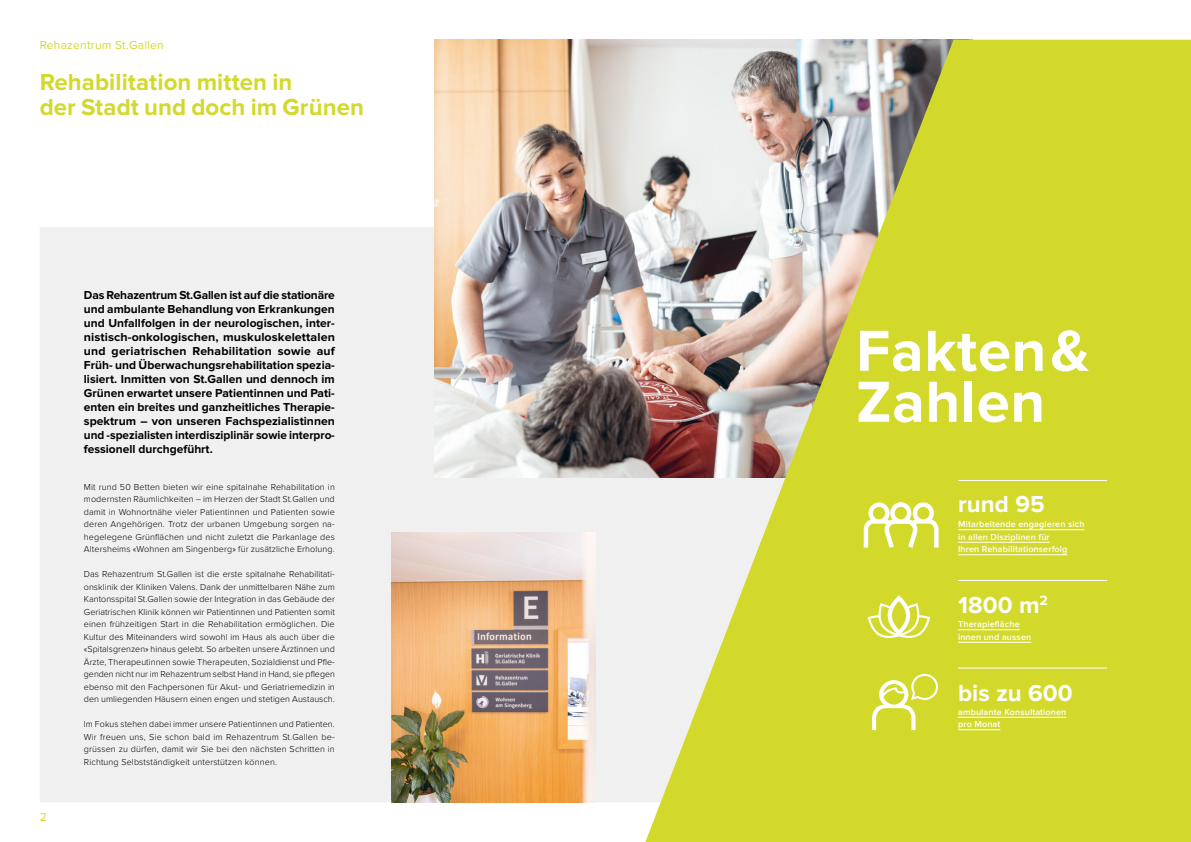
<style>
.page{position:relative;width:1191px;height:842px;background:#fff}
.page>*{position:absolute;margin:0;border:0;box-sizing:border-box;transform-origin:0 0}
.t1{font:700 60px/51px "Proxima Nova";letter-spacing:.01em;color:#fff}
.t2{font:700 24px/25px "Proxima Nova";letter-spacing:.005em;color:#d3d92b}
.t3{font:700 24px "Proxima Nova";letter-spacing:.005em;color:#fff}
.t4{font:700 12px/14px "Proxima Nova";color:#000;text-align:justify}
.t5{font:12px "Proxima Nova";letter-spacing:.02em;color:#d3d92b}
.t6{font:300 9px/12.5px "Proxima Nova";letter-spacing:.015em;color:#000;text-align:justify}
.t7{font:600 9px/12.5px "Proxima Nova";letter-spacing:.015em;color:#fff}
</style>
<div class="page">
<div style="left:40px;top:227px;width:605px;height:575px;background:#f0f0f0"></div>
<img style="left:435px;top:40px;width:210px;height:437px">
<svg style="left:645px;top:40px;width:546px;height:802px;fill:#d3d92b"></svg>
<hr style="left:958px;top:480px;width:149px;height:1px;background:#fff">
<hr style="left:958px;top:580px;width:149px;height:1px;background:#fff">
<hr style="left:958px;top:667px;width:149px;height:1px;background:#fff">
<hr style="left:958px;top:630px;width:61px;height:1px;background:#fff">
<hr style="left:958px;top:642px;width:73px;height:1px;background:#fff">
<hr style="left:958px;top:530px;width:126px;height:1px;background:#fff">
<hr style="left:958px;top:542px;width:91px;height:1px;background:#fff">
<hr style="left:958px;top:555px;width:109px;height:1px;background:#fff">
<hr style="left:958px;top:717px;width:108px;height:1px;background:#fff">
<hr style="left:958px;top:730px;width:42px;height:1px;background:#fff">
<svg style="left:867px;top:595px;width:63px;height:43px"></svg>
<svg style="left:863px;top:502px;width:75px;height:46px"></svg>
<svg style="left:872px;top:674px;width:66px;height:56px"></svg>
<img style="left:391px;top:533px;width:204px;height:269px">
<h3 class="t5" style="left:40px;top:36px;width:126px">Rehazentrum St.Gallen</h3>
<h2 class="t2" style="left:40px;top:70px;width:326px">Rehabilitation mitten in<br>der Stadt und doch im Grünen</h2>
<h3 class="t5" style="left:40px;top:808px;width:9px">2</h3>
<p class="t4" style="left:84px;top:288px;width:252px">Das Rehazentrum St.Gallen ist auf die stationäre und ambulante Behandlung von Erkrankungen und Unfallfolgen in der neurologischen, inter&shy;nistisch-onkologischen, muskuloskelettalen und geriatrischen Rehabilitation sowie auf Früh- und Überwachungsrehabilitation spezia&shy;lisiert. Inmitten von St.Gallen und dennoch im Grünen erwartet unsere Patientinnen und Pati&shy;enten ein breites und ganzheitliches Therapie&shy;spektrum – von unseren Fachspezialistinnen und -spezialisten interdisziplinär sowie interpro&shy;fessionell durchgeführt.</p>
<p class="t6" style="left:84px;top:481px;width:252px">Mit rund 50 Betten bieten wir eine spitalnahe Rehabilitation in modernsten Räumlichkeiten – im Herzen der Stadt St.Gallen und damit in Wohnortnähe vieler Patientinnen und Patienten sowie deren Angehörigen. Trotz der urbanen Umgebung sorgen na&shy;hegelegene Grünflächen und nicht zuletzt die Parkanlage des Altersheims «Wohnen am Singenberg» für zusätzliche Erholung.</p>
<p class="t6" style="left:84px;top:568px;width:252px">Das Rehazentrum St.Gallen ist die erste spitalnahe Rehabilitati&shy;onsklinik der Kliniken Valens. Dank der unmittelbaren Nähe zum Kantonsspital St.Gallen sowie der Integration in das Gebäude der Geriatrischen Klinik können wir Patientinnen und Patienten somit einen frühzeitigen Start in die Rehabilitation ermöglichen. Die Kultur des Miteinanders wird sowohl im Haus als auch über die «Spitalsgrenzen» hinaus gelebt. So arbeiten unsere Ärztinnen und Ärzte, Therapeutinnen sowie Therapeuten, Sozialdienst und Pfle&shy;genden nicht nur im Rehazentrum selbst Hand in Hand, sie pflegen ebenso mit den Fachpersonen für Akut- und Geriatriemedizin in den umliegenden Häusern einen engen und stetigen Austausch.</p>
<p class="t6" style="left:84px;top:718px;width:252px">Im Fokus stehen dabei immer unsere Patientinnen und Patienten.<br>Wir freuen uns, Sie schon bald im Rehazentrum St.Gallen be&shy;grüssen zu dürfen, damit wir Sie bei den nächsten Schritten in Richtung Selbstständigkeit unterstützen können.</p>
<h1 class="t1" style="left:856px;top:327px;width:235px">Fakten &amp;<br>Zahlen</h1>
<h2 class="t3" style="left:958px;top:490px;width:88px">rund 95</h2>
<p class="t7" style="left:958px;top:518px;width:128px">Mitarbeitende engagieren sich in allen Disziplinen für<br>Ihren Rehabilitationserfolg</p>
<h2 class="t3" style="left:958px;top:591px;width:91px">1800 m<sup>2</sup></h2>
<p class="t7" style="left:958px;top:618px;width:75px">Therapiefläche innen und aussen</p>
<h2 class="t3" style="left:958px;top:679px;width:116px">bis zu 600</h2>
<p class="t7" style="left:958px;top:706px;width:110px">ambulante Konsultationen pro Monat</p>
</div>
